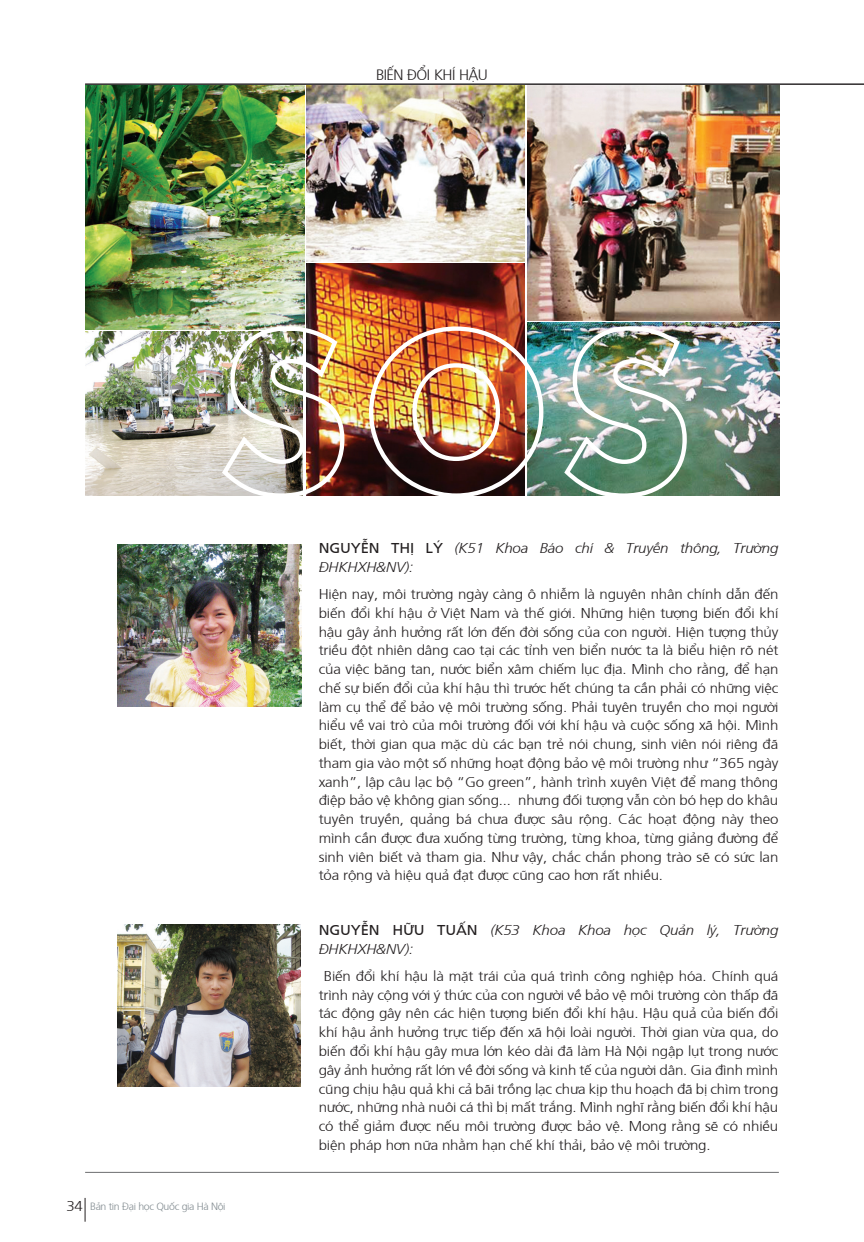
<style>
.page{position:relative;width:864px;height:1242px;background:#fff}
.page>*{position:absolute;margin:0;border:0;box-sizing:border-box;transform-origin:0 0}
.t1{font:300 15px "Frutiger";letter-spacing:-.04em;color:#231f20}
.t2{font:300 14.25px/18.8px "Frutiger";letter-spacing:-.01em;color:#231f20;text-align:justify;scale:1.05 1}
.t3{font:italic 300 14.25px/18.8px "Frutiger";letter-spacing:-.01em;color:#231f20;scale:1.05 1}
.t4{font:300 10.5px "Frutiger";letter-spacing:-.03em;color:#838c91}
.s1{font-size:14.25px;color:#231f20}
.s2{font-weight:400;font-style:normal}
</style>
<div class="page">
<img style="left:117px;top:924px;width:183px;height:162px">
<img style="left:86px;top:332px;width:132px;height:163px">
<img style="left:86px;top:86px;width:218px;height:243px">
<img style="left:306px;top:85px;width:218px;height:177px">
<img style="left:306px;top:264px;width:218px;height:60px">
<img style="left:527px;top:322px;width:252px;height:173px">
<img style="left:527px;top:85px;width:252px;height:235px">
<img style="left:218px;top:324px;width:470px;height:172px">
<img style="left:117px;top:544px;width:184px;height:162px">
<hr style="left:85px;top:1172px;width:693px;height:1px;background:#6c6d70">
<svg style="left:85px;top:1198px;width:1px;height:23px"></svg>
<hr style="left:85px;top:84px;width:778px;height:1px;background:#262324">
<p class="t1" style="left:376px;top:64px;width:14px">BIẾN</p>
<p class="t1" style="left:407px;top:64px;width:69px">ĐỔI KHÍ HẬU</p>
<p class="t4" style="left:67px;top:1198px;width:160px"><span class="s1">34</span> Bản tin Đại học Quốc gia Hà Nội</p>
<p class="t3" style="left:318px;top:538px;width:439px"><span class="s2">N GUYỄN TH Ị LÝ</span> (K51 Khoa Báo chí &amp; Truyền thông, Trường<br>ĐHKHXH&amp;NV):</p>
<p class="t2" style="left:318px;top:584px;width:439px">Hiện nay, môi trường ngày càng ô nhiễm là nguyên nhân chính dẫn đến biến đổi khí hậu ở Việt Nam và thế giới. Những hiện tượng biến đổi khí hậu gây ảnh hưởng rất lớn đến đời sống của con người. Hiện tượng thủy triều đột nhiên dâng cao tại các tỉnh ven biển nước ta là biểu hiện rõ nét của việc băng tan, nước biển xâm chiếm lục địa. Mình cho rằng, để hạn chế sự biến đổi của khí hậu thì trước hết chúng ta cần phải có những việc làm cụ thể để bảo vệ môi trường sống. Phải tuyên truyền cho mọi người hiểu về vai trò của môi trường đối với khí hậu và cuộc sống xã hội. Mình biết, thời gian qua mặc dù các bạn trẻ nói chung, sinh viên nói riêng đã tham gia vào một số những hoạt động bảo vệ môi trường như “365 ngày xanh”, lập câu lạc bộ “Go green”, hành trình xuyên Việt để mang thông điệp bảo vệ không gian sống... nhưng đối tượng vẫn còn bó hẹp do khâu tuyên truyền, quảng bá chưa được sâu rộng. Các hoạt động này theo mình cần được đưa xuống từng trường, từng khoa, từng giảng đường để sinh viên biết và tham gia. Như vậy, chắc chắn phong trào sẽ có sức lan tỏa rộng và hiệu quả đạt được cũng cao hơn rất nhiều.</p>
<p class="t3" style="left:318px;top:919px;width:439px"><span class="s2">N GUYỄN HỮU TUẤ N</span> (K53 Khoa Khoa học Quản lý, Trường<br>ĐHKHXH&amp;NV):</p>
<p class="t2" style="left:318px;top:965px;width:439px;text-indent:5px">Biến đổi khí hậu là mặt trái của quá trình công nghiệp hóa. C hính quá trình này cộng với ý thức của con người về bảo vệ môi trường còn thấp đã tác động gây nên các hiện tượng biến đổi khí hậu. Hậu quả của biến đổi khí hậu ảnh hưởng trực tiếp đến xã hội loài người. Thời gian vừa qua, do biến đổi khí hậu gây mưa lớn kéo dài đã làm Hà Nội ngập lụt trong nước gây ảnh hưởng rất lớn về đời sống và kinh tế của người dân. Gia đình mình cũng chịu hậu quả khi cả bãi trồng lạc chưa kịp thu hoạch đã bị chìm trong nước, những nhà nuôi cá thì bị mất trắng. Mình nghĩ rằng biến đổi khí hậu có thể giảm được nếu môi trường được bảo vệ. Mong rằng sẽ có nhiều biện pháp hơn nữa nhằm hạn chế khí thải, bảo vệ môi trường.</p>
</div>
